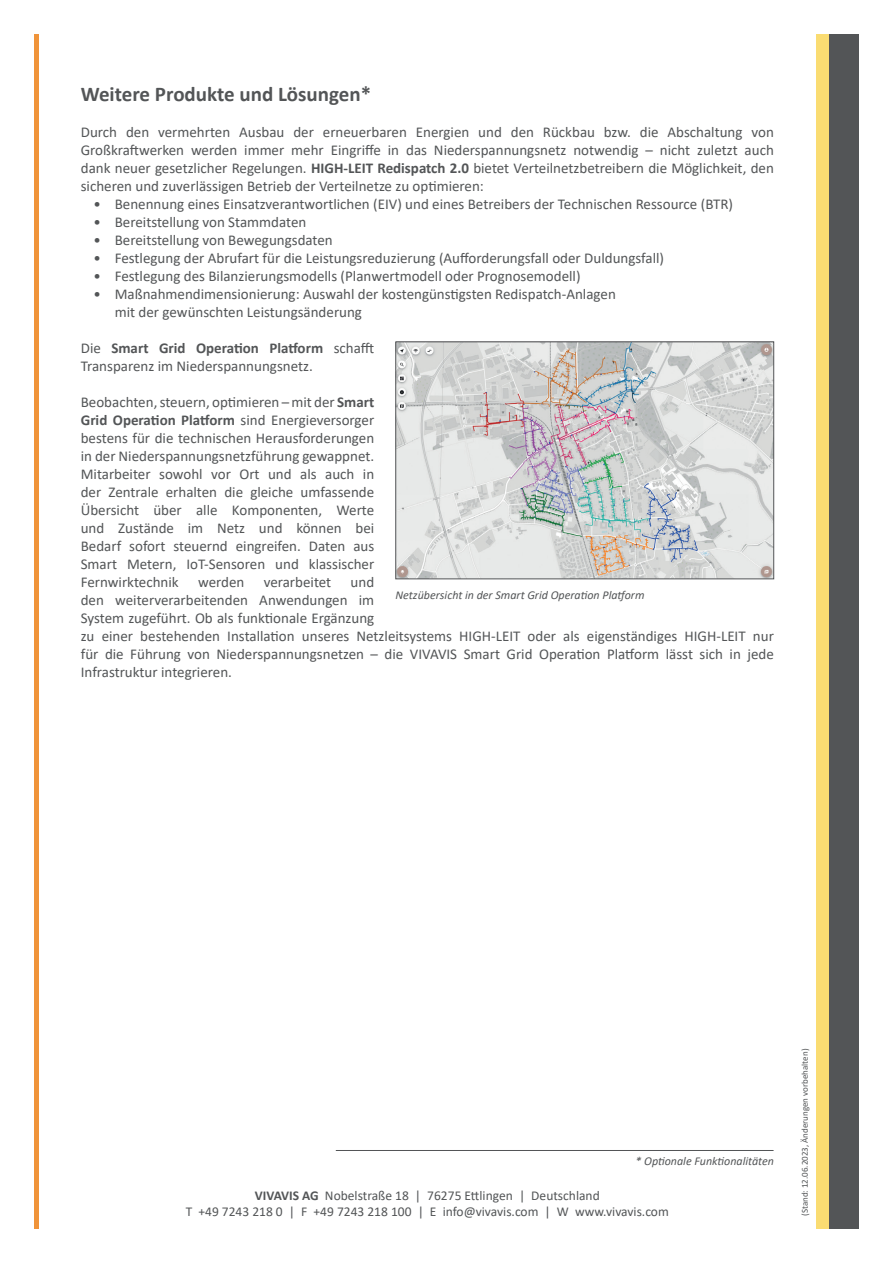
<style>
.page{position:relative;width:893px;height:1263px;background:#fff}
.page>*{position:absolute;margin:0;border:0;box-sizing:border-box;transform-origin:0 0}
.t1{font:700 21px "Calibri";color:#535557}
.t2{font:15px/18px "Calibri";color:#535557}
.t3{font:13.5px/16.2px "Calibri";color:#535557;text-align:center}
.t4{font:italic 12px "Calibri";color:#535557}
.t5{font:9px "Calibri";color:#535557}
.s1{font-weight:700}
</style>
<div class="page">
<hr style="left:34px;top:34px;width:4px;height:1195px;background:#f0943a">
<div style="left:816px;top:34px;width:13px;height:1195px;background:#fadc72"></div>
<div style="left:829px;top:34px;width:30px;height:1195px;background:#535557"></div>
<img style="left:398px;top:344px;width:374px;height:233px">
<div style="left:396px;top:342px;width:378px;height:237px;border:1px solid #535557"></div>
<hr style="left:336px;top:1150px;width:437px;height:1px;background:#535557">
<h1 class="t1" style="left:81px;top:79px;width:292px">Weitere Produkte und Lösungen*</h1>
<p class="t2" style="left:81px;top:122px;width:695px;text-align:justify">Durch den vermehrten Ausbau der erneuerbaren Energien und den Rückbau bzw. die Abschaltung von Großkraftwerken werden immer mehr Eingriffe in das Niederspannungsnetz notwendig – nicht zuletzt auch dank neuer gesetzlicher Regelungen. <span class="s1">HIGH-LEIT Redispatch 2.0</span> bietet Verteilnetzbetreibern die Möglichkeit, den sicheren und zuverlässigen Betrieb der Verteilnetze zu optimieren:</p>
<p class="t2" style="left:94px;top:194px;width:641px">• Benennung eines Einsatzverantwortlichen (EIV) und eines Betreibers der Technischen Ressource (BTR)</p>
<p class="t2" style="left:94px;top:212px;width:214px">• Bereitstellung von Stammdaten</p>
<p class="t2" style="left:94px;top:230px;width:241px">• Bereitstellung von Bewegungsdaten</p>
<p class="t2" style="left:94px;top:248px;width:572px">• Festlegung der Abrufart für die Leistungsreduzierung (Aufforderungsfall oder Duldungsfall)</p>
<p class="t2" style="left:94px;top:266px;width:489px">• Festlegung des Bilanzierungsmodells (Planwertmodell oder Prognosemodell)</p>
<p class="t2" style="left:115px;top:284px;width:503px;text-indent:-21px">• Maßnahmendimensionierung: Auswahl der kostengünstigsten Redispatch-Anlagen mit der gewünschten Leistungsänderung</p>
<p class="t2" style="left:81px;top:338px;width:295px">Die <span class="s1">Smart Grid Operation Platform</span> schafft<br>Transparenz im Niederspannungsnetz.</p>
<p class="t2" style="left:81px;top:392px;width:295px;text-align:justify">Beobachten, steuern, optimieren – mit der <span class="s1">Smart Grid Operation Platform</span> sind Energieversorger bestens für die technischen Herausforderungen in der Niederspannungsnetzführung gewappnet.<br>Mitarbeiter sowohl vor Ort und als auch in der Zentrale erhalten die gleiche umfassende Übersicht über alle Komponenten, Werte und Zustände im Netz und können bei Bedarf sofort steuernd eingreifen. Daten aus Smart Metern, IoT-Sensoren und klassischer Fernwirktechnik</p>
<p class="t2" style="left:198px;top:572px;width:48px">werden</p>
<p class="t2" style="left:264px;top:572px;width:69px">verarbeitet</p>
<p class="t2" style="left:81px;top:572px;width:695px;text-indent:270px">und<br>den weiterverarbeitenden Anwendungen im<br>System zugeführt. Ob als funktionale Ergänzung<br>zu einer bestehenden Installation unseres Netzleitsystems HIGH-LEIT oder als eigenständiges HIGH-LEIT nur für die Führung von Niederspannungsnetzen – die VIVAVIS Smart Grid Operation Platform lässt sich in jede Infrastruktur integrieren.</p>
<p class="t4" style="left:396px;top:587px;width:251px">Netzübersicht in der Smart Grid Operation Platform</p>
<p class="t4" style="left:635px;top:1153px;width:140px">* Optionale Funktionalitäten</p>
<p class="t3" style="left:186px;top:1187px;width:485px"><span class="s1">VIVAVIS AG</span> Nobelstraße 18 | 76275 Ettlingen | Deutschland<br>T +49 7243 218 0 | F +49 7243 218 100 | E info@vivavis.com | W www.vivavis.com</p>
<p class="t5" style="left:799px;top:1216px;width:169px;rotate:-90deg">(Stand: 12.06.2023, Änderungen vorbehalten)</p>
</div>
